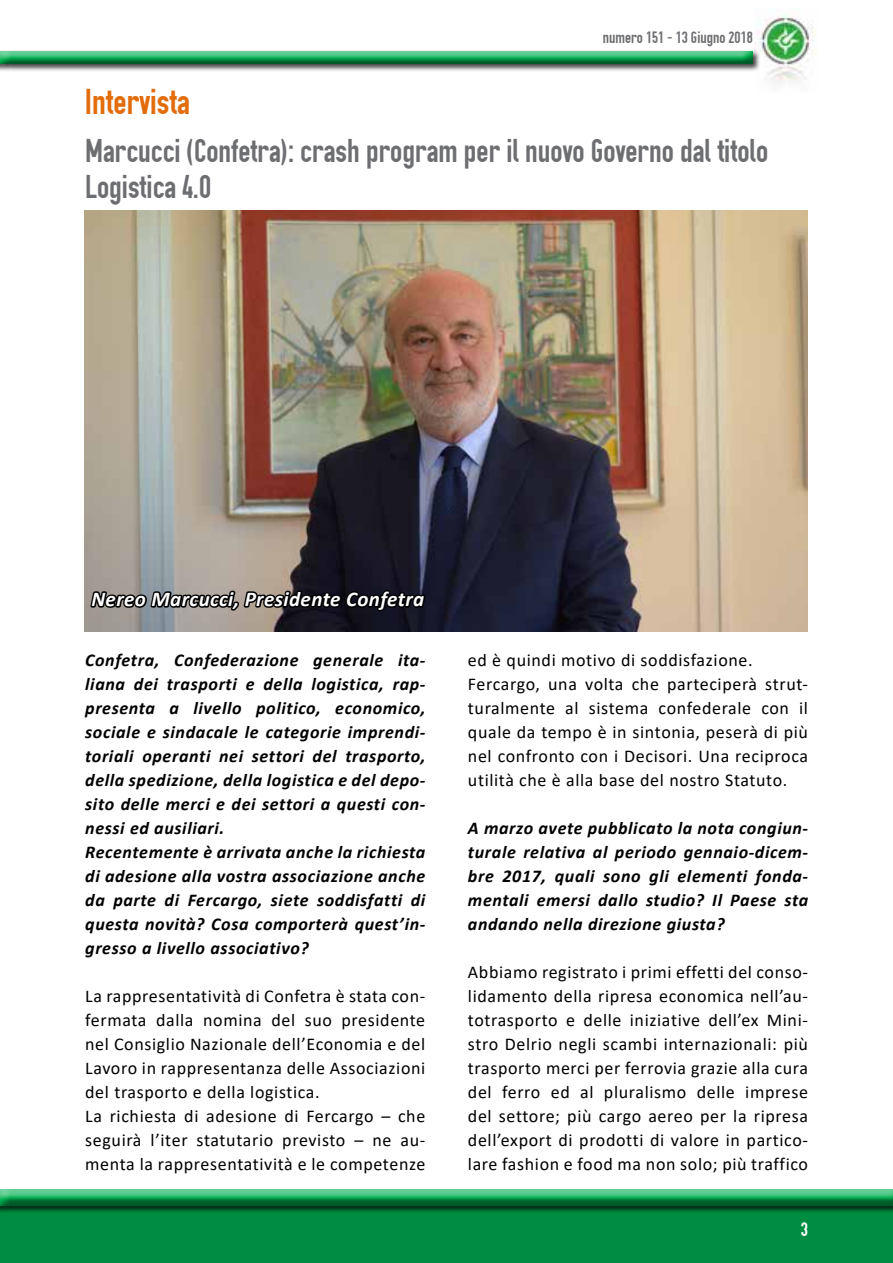
<style>
.page{position:relative;width:893px;height:1263px;background:#fff}
.page>*{position:absolute;margin:0;border:0;box-sizing:border-box;transform-origin:0 0}
.t1{font:36px "OSP DIN";color:#e36c0a}
.t2{font:33px/36px "OSP DIN";color:#6d6e71}
.t3{font:italic 700 21px "Calibri";letter-spacing:.02em;color:#fff}
.t4{font:19.5px "OSP DIN";color:#fff}
.t5{font:18px/24px "Calibri";letter-spacing:.035em;color:#000}
.t6{font:italic 700 18px/24px "Calibri";letter-spacing:.035em;color:#000}
.t7{font:16.5px "OSP DIN";color:#6d6e71}
</style>
<div class="page">
<div style="left:0;top:1199px;width:893px;height:64px;background:#008d42"></div>
<img style="left:755px;top:14px;width:61px;height:70px">
<div style="left:0;top:49px;width:760px;height:22px;background:#000;opacity:.75"></div>
<div style="left:0;top:48px;width:754px;height:13px;background:#f7f7f7"></div>
<div style="left:0;top:51px;width:754px;height:14px;background:#000;opacity:.49"></div>
<div style="left:0;top:1188px;width:893px;height:25px;background:#000;opacity:.75"></div>
<div style="left:0;top:1186px;width:893px;height:16px;background:#fff"></div>
<div style="left:0;top:1189px;width:893px;height:17px;background:#000;opacity:.49"></div>
<svg style="left:1px;top:51px;width:1px;height:20px"></svg>
<img style="left:0;top:0;width:1px;height:539px">
<hr style="left:0;top:1180px;width:1px;height:83px;background:#fff">
<svg style="left:0;top:1189px;width:1px;height:17px"></svg>
<img style="left:85px;top:210px;width:723px;height:421px">
<svg style="left:89px;top:553px;width:339px;height:79px;background:#5c595a"></svg>
<h1 class="t1" style="left:85px;top:83px;width:107px">Intervista</h1>
<p class="t7" style="left:603px;top:29px;width:152px">numero 151 - 13 Giugno 2018</p>
<h2 class="t2" style="left:85px;top:133px;width:685px">Marcucci (Confetra): crash program per il nuovo Governo dal titolo<br>Logistica 4.0</h2>
<p class="t3" style="left:91px;top:584px;width:334px">Nereo Marcucci, Presidente Confetra</p>
<p class="t6" style="left:85px;top:647px;width:342px">Confetra, Confederazione generale ita&shy;liana dei trasporti e della logistica, rap&shy;presenta a livello politico, economico, sociale e sindacale le categorie imprendi&shy;toriali operanti nei settori del trasporto, della spedizione, della logistica e del depo&shy;sito delle merci e dei settori a questi con&shy;nessi ed ausiliari.<br>Recentemente è arrivata anche la richiesta di adesione alla vostra associazione anche da parte di Fercargo, siete soddisfatti di questa novità? Cosa comporterà quest’in&shy;gresso a livello associativo?</p>
<p class="t5" style="left:85px;top:984px;width:342px">La rappresentatività di Confetra è stata con&shy;fermata dalla nomina del suo presidente nel Consiglio Nazionale dell’Economia e del Lavoro in rappresentanza delle Associazioni del trasporto e della logistica.<br>La richiesta di adesione di Fercargo – che seguirà l’iter statutario previsto – ne au&shy;menta la rappresentatività e le competenze</p>
<p class="t5" style="left:468px;top:647px;width:342px">ed è quindi motivo di soddisfazione.<br>Fercargo, una volta che parteciperà strut&shy;turalmente al sistema confederale con il quale da tempo è in sintonia, peserà di più nel confronto con i Decisori. Una reciproca utilità che è alla base del nostro Statuto.</p>
<p class="t6" style="left:468px;top:815px;width:342px;text-align:justify">A marzo avete pubblicato la nota congiun&shy;turale relativa al periodo gennaio-dicem&shy;bre 2017, quali sono gli elementi fonda&shy;mentali emersi dallo studio? Il Paese sta andando nella direzione giusta?</p>
<p class="t5" style="left:468px;top:959px;width:342px;text-align:justify">Abbiamo registrato i primi effetti del conso&shy;lidamento della ripresa economica nell’au&shy;totrasporto e delle iniziative dell’ex Mini&shy;stro Delrio negli scambi internazionali: più trasporto merci per ferrovia grazie alla cura del ferro ed al pluralismo delle imprese del settore; più cargo aereo per la ripresa dell’export di prodotti di valore in partico&shy;lare fashion e food ma non solo; più traffico</p>
<p class="t4" style="left:801px;top:1219px;width:9px">3</p>
</div>
